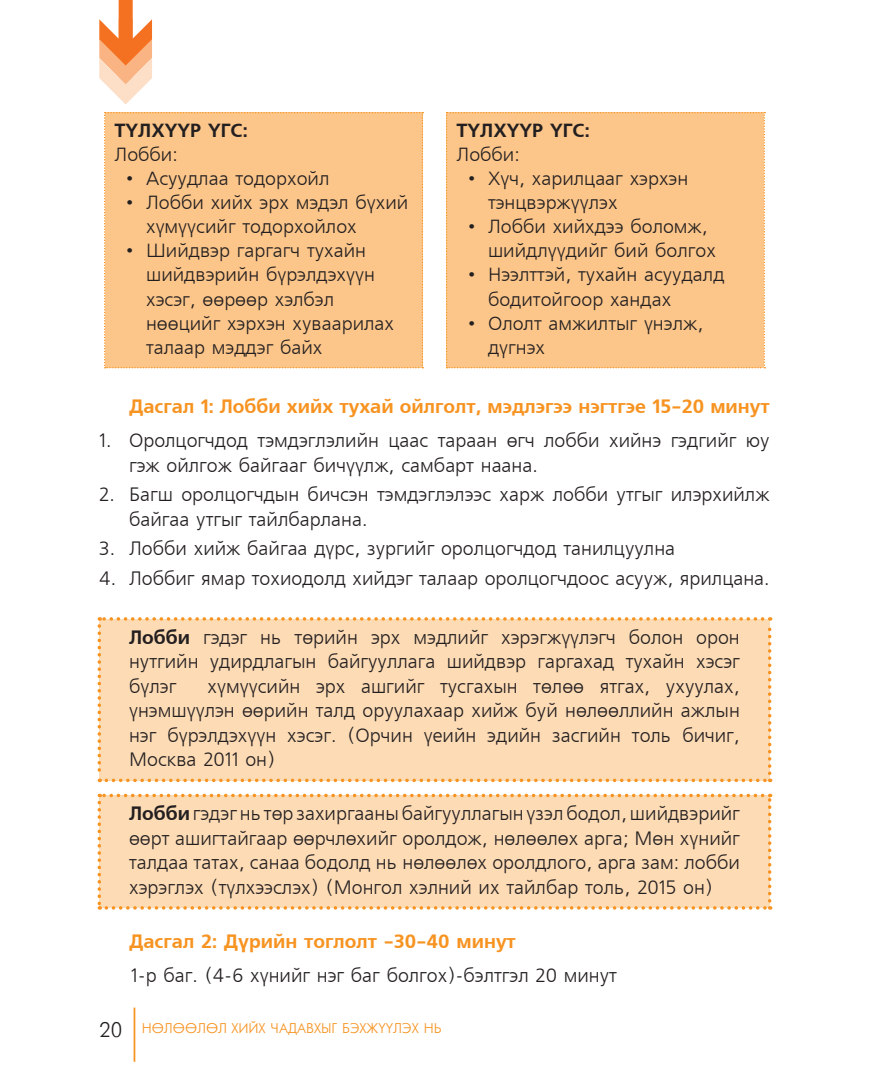
<style>
.page{position:relative;width:869px;height:1092px;background:#fff}
.page>*{position:absolute;margin:0;border:0;box-sizing:border-box;transform-origin:0 0}
.undsen_text{font:19.25px/24.5px "Mogul Freeset";color:#231f20;text-align:justify}
.List_Paragraph{font:19.25px/24.5px "Mogul Freeset";color:#231f20}
.undsen_text-2{font:700 19.25px "Mogul Freeset";color:#f79321}
.undsen_text-3{font:18.9px/24.2px "Mogul Freeset";color:#231f20}
.undsen_text-4{font:700 18.9px "Mogul Freeset";color:#231f20}
.t1{font:14px "Mogul Futuris";color:#f79321}
.s1{font-weight:700}
.s2{font-size:21px;color:#231f20}
</style>
<div class="page">
<hr style="left:133px;top:1007px;width:2px;height:54px;background:#f79321">
<svg style="left:99px;top:0;width:53px;height:104px"></svg>
<div style="left:97px;top:617px;width:674px;height:165px;background:#fddbb5"></div>
<div style="left:97px;top:793px;width:674px;height:116px;background:#fddbb5"></div>
<div style="left:104px;top:112px;width:319px;height:256px;background:#fcc68a"></div>
<div style="left:446px;top:112px;width:319px;height:256px;background:#fcc68a"></div>
<p class="undsen_text-4" style="left:456px;top:119px;width:135px">ТҮЛХҮҮР ҮГС:</p>
<p class="undsen_text-3" style="left:456px;top:143px;width:65px">Лобби:</p>
<p class="undsen_text-3" style="left:488px;top:167px;width:202px;text-indent:-20px">• Хүч, харилцааг хэрхэн тэнцвэржүүлэх</p>
<p class="undsen_text-3" style="left:488px;top:215px;width:229px;text-indent:-20px">• Лобби хийхдээ боломж, шийдлүүдийг бий болгох</p>
<p class="undsen_text-3" style="left:488px;top:264px;width:238px;text-indent:-20px">• Нээлттэй, тухайн асуудалд бодитойгоор хандах</p>
<p class="undsen_text-3" style="left:488px;top:312px;width:217px;text-indent:-20px">• Ололт амжилтыг үнэлж, дүгнэх</p>
<p class="undsen_text-2" style="left:129px;top:395px;width:641px">Дасгал 1: Лобби хийх тухай ойлголт, мэдлэгээ нэгтгэе 15-20 минут</p>
<p class="List_Paragraph" style="left:129px;top:429px;width:641px;text-indent:-30px">1. Оролцогчдод тэмдэглэлийн цаас тараан өгч лобби хийнэ гэдгийг юу гэж ойлгож байгааг бичүүлж, самбарт наана.</p>
<p class="List_Paragraph" style="left:129px;top:483px;width:641px;text-indent:-30px">2. Багш оролцогчдын бичсэн тэмдэглэлээс харж лобби утгыг илэрхийлж байгаа утгыг тайлбарлана.</p>
<p class="List_Paragraph" style="left:99px;top:537px;width:577px">3. Лобби хийж байгаа дүрс, зургийг оролцогчдод танилцуулна</p>
<p class="List_Paragraph" style="left:99px;top:566px;width:671px">4. Лоббиг ямар тохиодолд хийдэг талаар оролцогчдоос асууж, ярилцана.</p>
<p class="undsen_text" style="left:129px;top:625px;width:612px"><span class="s1">Лобби</span> гэдэг нь төрийн эрх мэдлийг хэрэгжүүлэгч болон орон нутгийн удирдлагын байгууллага шийдвэр гаргахад тухайн хэсэг бүлэг</p>
<p class="undsen_text-4" style="left:114px;top:119px;width:135px">ТҮЛХҮҮР ҮГС:</p>
<p class="undsen_text-3" style="left:114px;top:143px;width:65px">Лобби:</p>
<p class="undsen_text-3" style="left:126px;top:167px;width:205px">• Асуудлаа тодорхойл</p>
<p class="undsen_text-3" style="left:146px;top:191px;width:263px;text-indent:-20px">• Лобби хийх эрх мэдэл бүхий хүмүүсийг тодорхойлох</p>
<p class="undsen_text-3" style="left:146px;top:240px;width:249px;text-indent:-20px">• Шийдвэр гаргагч тухайн шийдвэрийн бүрэлдэхүүн хэсэг, өөрөөр хэлбэл нөөцийг хэрхэн хуваарилах талаар мэддэг байх</p>
<p class="undsen_text" style="left:129px;top:674px;width:612px;text-indent:78px">хүмүүсийн эрх ашгийг тусгахын төлөө ятгах, ухуулах, үнэмшүүлэн өөрийн талд оруулахаар хийж буй нөлөөллийн ажлын нэг бүрэлдэхүүн хэсэг. (Орчин үеийн эдийн засгийн толь бичиг, Москва 2011 он)</p>
<p class="undsen_text" style="left:129px;top:802px;width:612px"><span class="s1">Лобби</span> гэдэг нь төр захиргааны байгууллагын үзэл бодол, шийдвэрийг өөрт ашигтайгаар өөрчлөхийг оролдож, нөлөөлөх арга; Мөн хүнийг талдаа татах, санаа бодолд нь нөлөөлөх оролдлого, арга зам: лобби хэрэглэх (түлхээслэх) (Монгол хэлний их тайлбар толь, 2015 он)</p>
<p class="undsen_text-2" style="left:129px;top:930px;width:388px">Дасгал 2: Дүрийн тоглолт -30-40 минут</p>
<p class="List_Paragraph" style="left:131px;top:964px;width:487px">1-р баг. (4-6 хүнийг нэг баг болгох)-бэлтгэл 20 минут</p>
<p class="t1" style="left:99px;top:1021px;width:343px"><span class="s2">20</span> НӨЛӨӨЛӨЛ ХИЙХ ЧАДАВХЫГ БЭХЖҮҮЛЭХ НЬ</p>
</div>
